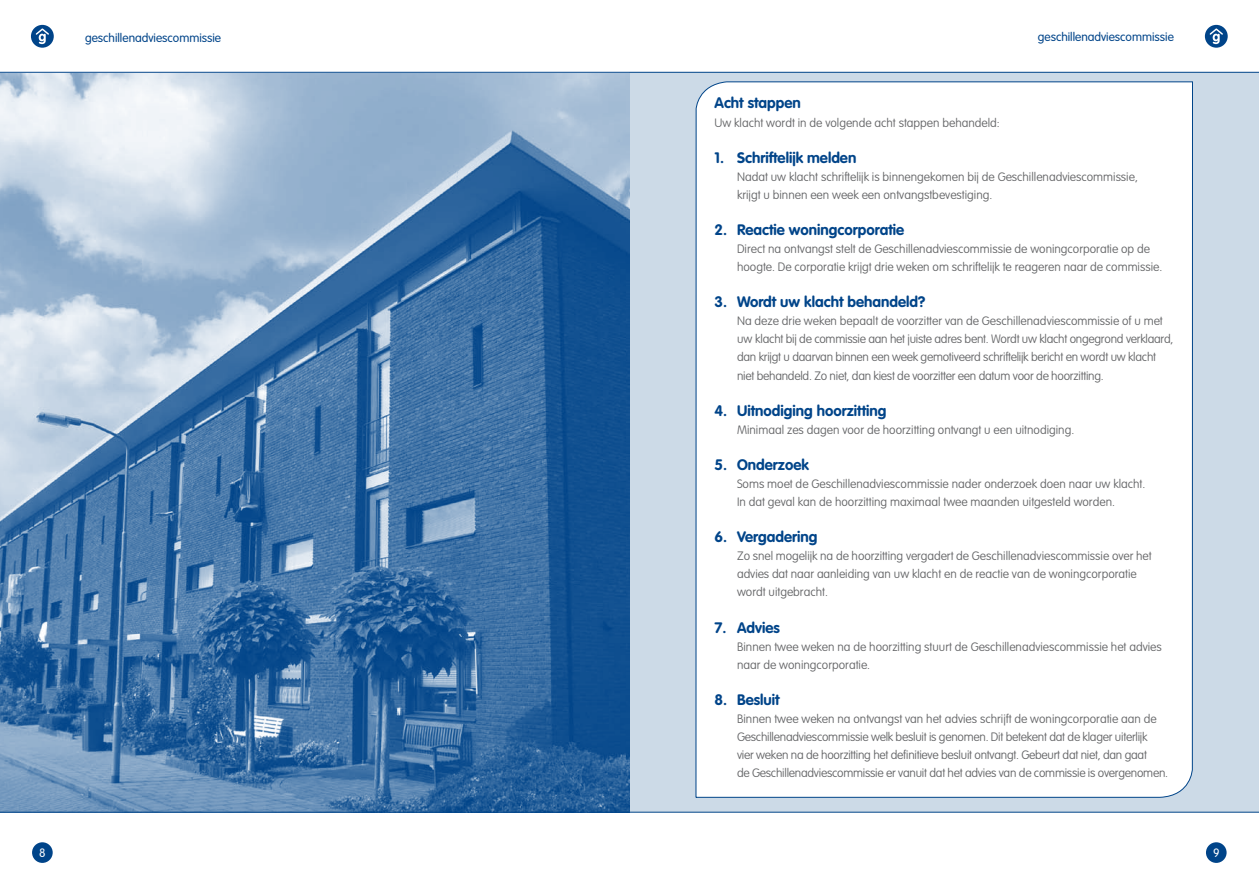
<style>
.page{position:relative;width:1259px;height:893px;background:#fff}
.page>*{position:absolute;margin:0;border:0;box-sizing:border-box;transform-origin:0 0}
.t1{font:700 15px "VAG Rounded";color:#004489}
.t2{font:100 12px/18px "VAG Rounded";color:#646567}
.t3{font:100 12px/18px "VAG Rounded";letter-spacing:-.02em;color:#646567}
.t4{font:300 12px "VAG Rounded";color:#004489}
.t5{font:300 12px "VAG Rounded";color:#fff}
</style>
<div class="page">
<div style="left:629px;top:72px;width:630px;height:740px;background:#ccdae7"></div>
<div style="left:695px;top:81px;width:498px;height:717px;background:#fff"></div>
<img style="left:0;top:73px;width:629px;height:739px">
<div style="left:1206px;top:842px;width:20px;height:21px;background:#004489;border-radius:50%"></div>
<div style="left:32px;top:842px;width:21px;height:21px;background:#004489;border-radius:50%"></div>
<svg style="left:31px;top:25px;width:23px;height:23px"></svg>
<svg style="left:34px;top:27px;width:16px;height:17px"></svg>
<div style="left:1205px;top:25px;width:22px;height:23px;background:#004489;border-radius:50%"></div>
<svg style="left:1208px;top:27px;width:16px;height:17px"></svg>
<hr style="left:0;top:72px;width:1259px;height:1px;background:#004489">
<hr style="left:0;top:812px;width:1259px;height:1px;background:#004489">
<p class="t4" style="left:85px;top:31px;width:138px">geschillenadviescommissie</p>
<p class="t5" style="left:39px;top:846px;width:8px">8</p>
<p class="t4" style="left:1037px;top:30px;width:138px">geschillenadviescommissie</p>
<p class="t1" style="left:714px;top:94px;width:88px">Acht stappen</p>
<p class="t2" style="left:714px;top:113px;width:287px">Uw klacht wordt in de volgende acht stappen behandeld:</p>
<p class="t1" style="left:714px;top:149px;width:143px">1. Schriftelijk melden</p>
<p class="t2" style="left:737px;top:167px;width:402px">Nadat uw klacht schriftelijk is binnengekomen bij de Geschillenadviescommissie, krijgt u binnen een week een ontvangstbevestiging.</p>
<p class="t1" style="left:714px;top:221px;width:191px">2. Reactie woningcorporatie</p>
<p class="t2" style="left:737px;top:240px;width:427px">Direct na ontvangst stelt de Geschillenadviescommissie de woningcorporatie op de hoogte. De corporatie krijgt drie weken om schriftelijk te reageren naar de commissie.</p>
<p class="t1" style="left:714px;top:293px;width:212px">3. Wordt uw klacht behandeld?</p>
<p class="t3" style="left:737px;top:312px;width:438px">Na deze drie weken bepaalt de voorzitter van de Geschillenadviescommissie of u met uw klacht bij de commissie aan het juiste adres bent. Wordt uw klacht ongegrond verklaard, dan krijgt u daarvan binnen een week gemotiveerd schriftelijk bericht en wordt uw klacht niet behandeld. Zo niet, dan kiest de voorzitter een datum voor de hoorzitting.</p>
<p class="t1" style="left:714px;top:402px;width:173px">4. Uitnodiging hoorzitting</p>
<p class="t2" style="left:737px;top:420px;width:339px">Minimaal zes dagen voor de hoorzitting ontvangt u een uitnodiging.</p>
<p class="t1" style="left:714px;top:456px;width:96px">5. Onderzoek</p>
<p class="t2" style="left:737px;top:475px;width:410px">Soms moet de Geschillenadviescommissie nader onderzoek doen naar uw klacht.<br>In dat geval kan de hoorzitting maximaal twee maanden uitgesteld worden.</p>
<p class="t1" style="left:714px;top:528px;width:104px">6. Vergadering</p>
<p class="t2" style="left:737px;top:547px;width:416px">Zo snel mogelijk na de hoorzitting vergadert de Geschillenadviescommissie over het advies dat naar aanleiding van uw klacht en de reactie van de woningcorporatie wordt uitgebracht.</p>
<p class="t1" style="left:714px;top:618px;width:67px">7. Advies</p>
<p class="t2" style="left:737px;top:637px;width:426px">Binnen twee weken na de hoorzitting stuurt de Geschillenadviescommissie het advies naar de woningcorporatie.</p>
<p class="t1" style="left:714px;top:691px;width:66px">8. Besluit</p>
<p class="t3" style="left:737px;top:710px;width:432px">Binnen twee weken na ontvangst van het advies schrijft de woningcorporatie aan de Geschillenadviescommissie welk besluit is genomen. Dit betekent dat de klager uiterlijk<br>vier weken na de hoorzitting het definitieve besluit ontvangt. Gebeurt dat niet, dan gaat<br>de Geschillenadviescommissie er vanuit dat het advies van de commissie is overgenomen.</p>
<p class="t5" style="left:1213px;top:846px;width:8px">9</p>
</div>
